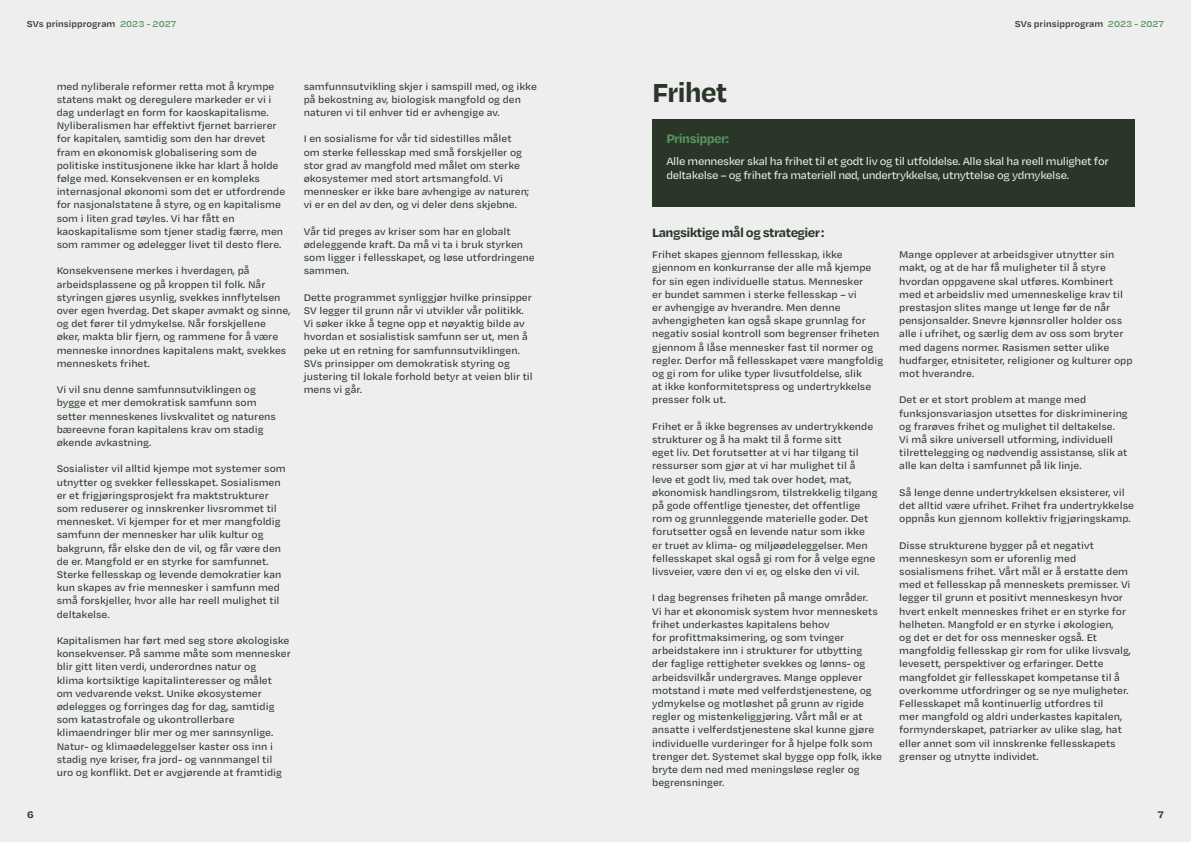
<style>
.page{position:relative;width:1191px;height:842px;background:#eee}
.page>*{position:absolute;margin:0;border:0;box-sizing:border-box;transform-origin:0 0}
.t1{font:700 30px "Degular Text";letter-spacing:-.04em;color:#293628}
.t2{font:700 14px "Degular Text";letter-spacing:-.04em;color:#293628}
.t3{font:700 14px "Degular Text";letter-spacing:-.04em;color:#56935e}
.t4{font:500 12px/14.4px "Degular Text";letter-spacing:-.03em;color:#eee}
.t5{font:500 11px/13.2px "Degular Text";color:#293628}
.t6{font:700 11px "Degular Text";color:#293628}
.t7{font:600 10px "Degular Text";color:#293628}
.s1{color:#56935e}
</style>
<div class="page">
<div style="left:652px;top:119px;width:482px;height:87px;background:#293628"></div>
<p class="t7" style="left:27px;top:17px;width:151px">SVs prinsipprogram <span class="s1">2023 - 2027</span></p>
<p class="t7" style="left:1014px;top:17px;width:151px">SVs prinsipprogram <span class="s1">2023 - 2027</span></p>
<p class="t5" style="left:57px;top:79px;width:230px">med nyliberale reformer retta mot å krympe statens makt og deregulere markeder er vi i dag underlagt en form for kaoskapitalisme.<br>Nyliberalismen har effektivt fjernet barrierer for kapitalen, samtidig som den har drevet fram en økonomisk globalisering som de politiske institusjonene ikke har klart å holde følge med. Konsekvensen er en kompleks internasjonal økonomi som det er utfordrende for nasjonalstatene å styre, og en kapitalisme som i liten grad tøyles. Vi har fått en kaoskapitalisme som tjener stadig færre, men som rammer og ødelegger livet til desto flere.</p>
<p class="t5" style="left:57px;top:264px;width:235px">Konsekvensene merkes i hverdagen, på arbeidsplassene og på kroppen til folk. Når styringen gjøres usynlig, svekkes innflytelsen over egen hverdag. Det skaper avmakt og sinne, og det fører til ydmykelse. Når forskjellene øker, makta blir fjern, og rammene for å være menneske innordnes kapitalens makt, svekkes menneskets frihet.</p>
<p class="t5" style="left:57px;top:383px;width:221px">Vi vil snu denne samfunnsutviklingen og bygge et mer demokratisk samfunn som setter menneskenes livskvalitet og naturens bæreevne foran kapitalens krav om stadig økende avkastning.</p>
<p class="t5" style="left:57px;top:462px;width:231px">Sosialister vil alltid kjempe mot systemer som utnytter og svekker fellesskapet. Sosialismen er et frigjøringsprosjekt fra maktstrukturer som reduserer og innskrenker livsrommet til mennesket. Vi kjemper for et mer mangfoldig samfunn der mennesker har ulik kultur og bakgrunn, får elske den de vil, og får være den de er. Mangfold er en styrke for samfunnet.<br>Sterke fellesskap og levende demokratier kan kun skapes av frie mennesker i samfunn med små forskjeller, hvor alle har reell mulighet til deltakelse.</p>
<p class="t5" style="left:57px;top:633px;width:236px">Kapitalismen har ført med seg store økologiske konsekvenser. På samme måte som mennesker blir gitt liten verdi, underordnes natur og<br>klima kortsiktige kapitalinteresser og målet om vedvarende vekst. Unike økosystemer ødelegges og forringes dag for dag, samtidig som katastrofale og ukontrollerbare klimaendringer blir mer og mer sannsynlige.<br>Natur- og klimaødeleggelser kaster oss inn i stadig nye kriser, fra jord- og vannmangel til uro og konflikt. Det er avgjørende at framtidig</p>
<p class="t5" style="left:304px;top:79px;width:235px">samfunnsutvikling skjer i samspill med, og ikke på bekostning av, biologisk mangfold og den naturen vi til enhver tid er avhengige av.</p>
<p class="t5" style="left:304px;top:132px;width:227px">I en sosialisme for vår tid sidestilles målet om sterke fellesskap med små forskjeller og stor grad av mangfold med målet om sterke økosystemer med stort artsmangfold. Vi mennesker er ikke bare avhengige av naturen; vi er en del av den, og vi deler dens skjebne.</p>
<p class="t5" style="left:304px;top:224px;width:232px">Vår tid preges av kriser som har en globalt ødeleggende kraft. Da må vi ta i bruk styrken som ligger i fellesskapet, og løse utfordringene sammen.</p>
<p class="t5" style="left:304px;top:290px;width:231px">Dette programmet synliggjør hvilke prinsipper SV legger til grunn når vi utvikler vår politikk.<br>Vi søker ikke å tegne opp et nøyaktig bilde av hvordan et sosialistisk samfunn ser ut, men å peke ut en retning for samfunnsutviklingen.<br>SVs prinsipper om demokratisk styring og justering til lokale forhold betyr at veien blir til mens vi går.</p>
<h1 class="t1" style="left:652px;top:72px;width:77px">Frihet</h1>
<p class="t3" style="left:666px;top:129px;width:64px">Prinsipper:</p>
<p class="t4" style="left:666px;top:153px;width:444px">Alle mennesker skal ha frihet til et godt liv og til utfoldelse. Alle skal ha reell mulighet for deltakelse – og frihet fra materiell nød, undertrykkelse, utnyttelse og ydmykelse.</p>
<p class="t2" style="left:652px;top:223px;width:174px">Langsiktige mål og strategier:</p>
<p class="t5" style="left:652px;top:248px;width:233px">Frihet skapes gjennom fellesskap, ikke gjennom en konkurranse der alle må kjempe for sin egen individuelle status. Mennesker<br>er bundet sammen i sterke fellesskap – vi<br>er avhengige av hverandre. Men denne avhengigheten kan også skape grunnlag for negativ sosial kontroll som begrenser friheten gjennom å låse mennesker fast til normer og regler. Derfor må fellesskapet være mangfoldig og gi rom for ulike typer livsutfoldelse, slik<br>at ikke konformitetspress og undertrykkelse presser folk ut.</p>
<p class="t5" style="left:652px;top:419px;width:227px">Frihet er å ikke begrenses av undertrykkende strukturer og å ha makt til å forme sitt<br>eget liv. Det forutsetter at vi har tilgang til ressurser som gjør at vi har mulighet til å leve et godt liv, med tak over hodet, mat, økonomisk handlingsrom, tilstrekkelig tilgang på gode offentlige tjenester, det offentlige rom og grunnleggende materielle goder. Det forutsetter også en levende natur som ikke<br>er truet av klima- og miljøødeleggelser. Men fellesskapet skal også gi rom for å velge egne livsveier, være den vi er, og elske den vi vil.</p>
<p class="t5" style="left:652px;top:591px;width:231px">I dag begrenses friheten på mange områder.<br>Vi har et økonomisk system hvor menneskets frihet underkastes kapitalens behov<br>for profittmaksimering, og som tvinger arbeidstakere inn i strukturer for utbytting<br>der faglige rettigheter svekkes og lønns- og arbeidsvilkår undergraves. Mange opplever motstand i møte med velferdstjenestene, og ydmykelse og motløshet på grunn av rigide regler og mistenkeliggjøring. Vårt mål er at ansatte i velferdstjenestene skal kunne gjøre individuelle vurderinger for å hjelpe folk som trenger det. Systemet skal bygge opp folk, ikke bryte dem ned med meningsløse regler og begrensninger.</p>
<p class="t5" style="left:899px;top:248px;width:235px">Mange opplever at arbeidsgiver utnytter sin makt, og at de har få muligheter til å styre hvordan oppgavene skal utføres. Kombinert med et arbeidsliv med umenneskelige krav til prestasjon slites mange ut lenge før de når pensjonsalder. Snevre kjønnsroller holder oss alle i ufrihet, og særlig dem av oss som bryter med dagens normer. Rasismen setter ulike hudfarger, etnisiteter, religioner og kulturer opp mot hverandre.</p>
<p class="t5" style="left:899px;top:393px;width:230px">Det er et stort problem at mange med funksjonsvariasjon utsettes for diskriminering og frarøves frihet og mulighet til deltakelse.<br>Vi må sikre universell utforming, individuell tilrettelegging og nødvendig assistanse, slik at alle kan delta i samfunnet på lik linje.</p>
<p class="t5" style="left:899px;top:485px;width:236px">Så lenge denne undertrykkelsen eksisterer, vil det alltid være ufrihet. Frihet fra undertrykkelse oppnås kun gjennom kollektiv frigjøringskamp.</p>
<p class="t5" style="left:899px;top:538px;width:233px">Disse strukturene bygger på et negativt menneskesyn som er uforenlig med sosialismens frihet. Vårt mål er å erstatte dem med et fellesskap på menneskets premisser. Vi legger til grunn et positivt menneskesyn hvor hvert enkelt menneskes frihet er en styrke for helheten. Mangfold er en styrke i økologien,<br>og det er det for oss mennesker også. Et mangfoldig fellesskap gir rom for ulike livsvalg, levesett, perspektiver og erfaringer. Dette mangfoldet gir fellesskapet kompetanse til å overkomme utfordringer og se nye muligheter.<br>Fellesskapet må kontinuerlig utfordres til<br>mer mangfold og aldri underkastes kapitalen, formynderskapet, patriarker av ulike slag, hat eller annet som vil innskrenke fellesskapets grenser og utnytte individet.</p>
<p class="t6" style="left:27px;top:807px;width:8px">6</p>
<p class="t6" style="left:1157px;top:807px;width:7px">7</p>
</div>
